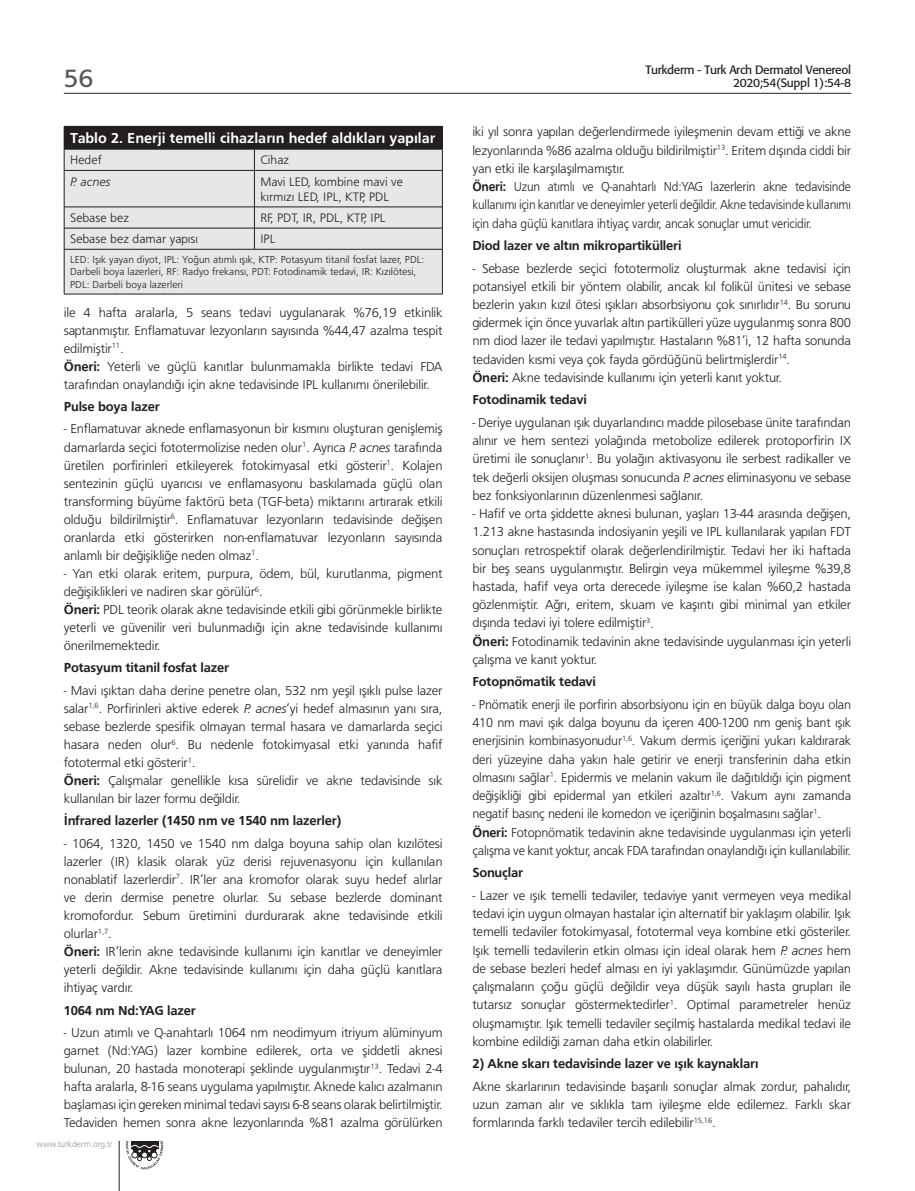
<style>
.page{position:relative;width:915px;height:1191px;background:#fff}
.page>*{position:absolute;margin:0;border:0;box-sizing:border-box;transform-origin:0 0}
.t1{font:25.5px "Formata Tr";color:#57585a}
.t2{font:15px "Frugal Bold Tr";color:#fff}
.t3{font:13.5px/18.3px "Frugal Normal Tr";letter-spacing:-.015em;color:#231f20}
.t4{font:13.5px "Frugal Bold Tr";letter-spacing:-.015em;color:#231f20}
.t5{font:12.75px/15.3px "Frugal Normal Tr";color:#231f20}
.t6{font:12.75px "Frugal Italic Tr";color:#231f20}
.t7{font:12px/12.8px "Formata Tr";letter-spacing:-.025em;color:#231f20;text-align:right}
.t8{font:10.5px/12.6px "Frugal Normal Tr";color:#231f20}
.t9{font:9px "Frugal Normal Tr";letter-spacing:-.01em;color:#939598}
.s1{font-family:"Frugal Bold Tr"}
.s2{font-family:"Frugal Italic Tr"}
</style>
<div class="page">
<svg style="left:126px;top:1140px;width:37px;height:29px"></svg>
<hr style="left:119px;top:1140px;width:1px;height:51px;background:#231f20">
<hr style="left:64px;top:93px;width:786px;height:1px;background:#231f20">
<div style="left:64px;top:126px;width:378px;height:23px;background:#231f20"></div>
<div style="left:65px;top:150px;width:377px;height:144px;background:#e6e7e9"></div>
<svg style="left:254px;top:150px;width:1px;height:20px"></svg>
<hr style="left:64px;top:170px;width:190px;height:1px;background:#231f20">
<hr style="left:254px;top:170px;width:188px;height:1px;background:#231f20">
<hr style="left:254px;top:170px;width:1px;height:37px;background:#231f20">
<hr style="left:64px;top:207px;width:190px;height:1px;background:#231f20">
<hr style="left:254px;top:207px;width:188px;height:1px;background:#231f20">
<hr style="left:64px;top:228px;width:190px;height:1px;background:#231f20">
<hr style="left:254px;top:228px;width:188px;height:1px;background:#231f20">
<svg style="left:254px;top:208px;width:1px;height:41px"></svg>
<hr style="left:64px;top:249px;width:190px;height:1px;background:#231f20">
<hr style="left:254px;top:249px;width:188px;height:1px;background:#231f20">
<hr style="left:64px;top:170px;width:1px;height:37px;background:#231f20">
<hr style="left:442px;top:170px;width:1px;height:37px;background:#231f20">
<svg style="left:64px;top:207px;width:1px;height:42px"></svg>
<svg style="left:442px;top:207px;width:1px;height:42px"></svg>
<hr style="left:64px;top:249px;width:1px;height:45px;background:#231f20">
<hr style="left:442px;top:249px;width:1px;height:45px;background:#231f20">
<hr style="left:64px;top:294px;width:190px;height:1px;background:#231f20">
<hr style="left:254px;top:294px;width:188px;height:1px;background:#231f20">
<svg style="left:64px;top:150px;width:1px;height:20px"></svg>
<svg style="left:442px;top:127px;width:1px;height:43px"></svg>
<hr style="left:64px;top:149px;width:190px;height:1px;background:#231f20">
<hr style="left:254px;top:149px;width:188px;height:1px;background:#231f20">
<h1 class="t1" style="left:64px;top:62px;width:31px">56</h1>
<p class="t7" style="left:645px;top:63px;width:207px">Turkderm - Turk Arch Dermatol Venereol<br>2020;54(Suppl 1):54-8</p>
<p class="t2" style="left:70px;top:129px;width:367px">Tablo 2. Enerji temelli cihazların hedef aldıkları yapılar</p>
<p class="t5" style="left:70px;top:152px;width:33px">Hedef</p>
<p class="t5" style="left:260px;top:152px;width:30px">Cihaz</p>
<p class="t6" style="left:70px;top:174px;width:42px">P. acnes</p>
<p class="t5" style="left:260px;top:174px;width:144px">Mavi LED, kombine mavi ve kırmızı LED, IPL, KTP, PDL</p>
<p class="t5" style="left:70px;top:210px;width:60px">Sebase bez</p>
<p class="t5" style="left:260px;top:210px;width:127px">RF, PDT, IR, PDL, KTP, IPL</p>
<p class="t5" style="left:70px;top:231px;width:129px">Sebase bez damar yapısı</p>
<p class="t5" style="left:260px;top:231px;width:17px">IPL</p>
<p class="t8" style="left:70px;top:253px;width:355px">LED: Işık yayan diyot, IPL: Yoğun atımlı ışık, KTP: Potasyum titanil fosfat lazer, PDL:<br>Darbeli boya lazerleri, RF: Radyo frekansı, PDT: Fotodinamik tedavi, IR: Kızılötesi,<br>PDL: Darbeli boya lazerleri</p>
<p class="t3" style="left:64px;top:303px;width:380px">ile 4 hafta aralarla, 5 seans tedavi uygulanarak %76,19 etkinlik saptanmıştır. Enflamatuvar lezyonların sayısında %44,47 azalma tespit edilmiştir<sup>11</sup>.<br><span class="s1">Öneri:</span> Yeterli ve güçlü kanıtlar bulunmamakla birlikte tedavi FDA tarafından onaylandığı için akne tedavisinde IPL kullanımı önerilebilir.</p>
<p class="t4" style="left:64px;top:399px;width:98px">Pulse boya lazer</p>
<p class="t3" style="left:64px;top:420px;width:380px;text-align:justify">- Enflamatuvar aknede enflamasyonun bir kısmını oluşturan genişlemiş damarlarda seçici fototermolizise neden olur<sup>1</sup>. Ayrıca <span class="s2">P. acnes</span> tarafında üretilen porfirinleri etkileyerek fotokimyasal etki gösterir<sup>1</sup>. Kolajen sentezinin güçlü uyarıcısı ve enflamasyonu baskılamada güçlü olan transforming büyüme faktörü beta (TGF-beta) miktarını artırarak etkili olduğu bildirilmiştir<sup>6</sup>. Enflamatuvar lezyonların tedavisinde değişen oranlarda etki gösterirken non-enflamatuvar lezyonların sayısında anlamlı bir değişikliğe neden olmaz<sup>1</sup>.</p>
<p class="t3" style="left:64px;top:564px;width:380px">- Yan etki olarak eritem, purpura, ödem, bül, kurutlanma, pigment değişiklikleri ve nadiren skar görülür<sup>6</sup>.<br><span class="s1">Öneri:</span> PDL teorik olarak akne tedavisinde etkili gibi görünmekle birlikte yeterli ve güvenilir veri bulunmadığı için akne tedavisinde kullanımı önerilmemektedir.</p>
<p class="t4" style="left:64px;top:660px;width:167px">Potasyum titanil fosfat lazer</p>
<p class="t3" style="left:64px;top:681px;width:380px">- Mavi ışıktan daha derine penetre olan, 532 nm yeşil ışıklı pulse lazer salar<sup>1,6</sup>. Porfirinleri aktive ederek <span class="s2">P. acnes</span>’yi hedef almasının yanı sıra, sebase bezlerde spesifik olmayan termal hasara ve damarlarda seçici hasara neden olur<sup>6</sup>. Bu nedenle fotokimyasal etki yanında hafif fototermal etki gösterir<sup>1</sup>.<br><span class="s1">Öneri:</span> Çalışmalar genellikle kısa sürelidir ve akne tedavisinde sık kullanılan bir lazer formu değildir.</p>
<p class="t4" style="left:64px;top:813px;width:279px">İnfrared lazerler (1450 nm ve 1540 nm lazerler)</p>
<p class="t3" style="left:64px;top:834px;width:380px">- 1064, 1320, 1450 ve 1540 nm dalga boyuna sahip olan kızılötesi lazerler (IR) klasik olarak yüz derisi rejuvenasyonu için kullanılan nonablatif lazerlerdir<sup>7</sup>. IR’ler ana kromofor olarak suyu hedef alırlar ve derin dermise penetre olurlar. Su sebase bezlerde dominant kromofordur. Sebum üretimini durdurarak akne tedavisinde etkili olurlar<sup>1,7</sup>.<br><span class="s1">Öneri:</span> IR’lerin akne tedavisinde kullanımı için kanıtlar ve deneyimler yeterli değildir. Akne tedavisinde kullanımı için daha güçlü kanıtlara ihtiyaç vardır.</p>
<p class="t4" style="left:64px;top:1002px;width:133px">1064 nm Nd:YAG lazer</p>
<p class="t3" style="left:64px;top:1023px;width:380px;text-align:justify">- Uzun atımlı ve Q-anahtarlı 1064 nm neodimyum itriyum alüminyum garnet (Nd:YAG) lazer kombine edilerek, orta ve şiddetli aknesi bulunan, 20 hastada monoterapi şeklinde uygulanmıştır<sup>13</sup>. Tedavi 2-4 hafta aralarla, 8-16 seans uygulama yapılmıştır. Aknede kalıcı azalmanın başlaması için gereken minimal tedavi sayısı 6-8 seans olarak belirtilmiştir.<br>Tedaviden hemen sonra akne lezyonlarında %81 azalma görülürken</p>
<p class="t9" style="left:37px;top:1139px;width:77px">www.turkderm.org.tr</p>
<p class="t3" style="left:472px;top:123px;width:380px">iki yıl sonra yapılan değerlendirmede iyileşmenin devam ettiği ve akne lezyonlarında %86 azalma olduğu bildirilmiştir<sup>13</sup>. Eritem dışında ciddi bir yan etki ile karşılaşılmamıştır.<br><span class="s1">Öneri:</span> Uzun atımlı ve Q-anahtarlı Nd:YAG lazerlerin akne tedavisinde kullanımı için kanıtlar ve deneyimler yeterli değildir. Akne tedavisinde kullanımı için daha güçlü kanıtlara ihtiyaç vardır, ancak sonuçlar umut vericidir.</p>
<p class="t4" style="left:472px;top:238px;width:211px">Diod lazer ve altın mikropartikülleri</p>
<p class="t3" style="left:472px;top:259px;width:380px">- Sebase bezlerde seçici fototermoliz oluşturmak akne tedavisi için potansiyel etkili bir yöntem olabilir, ancak kıl folikül ünitesi ve sebase bezlerin yakın kızıl ötesi ışıkları absorbsiyonu çok sınırlıdır<sup>14</sup>. Bu sorunu gidermek için önce yuvarlak altın partikülleri yüze uygulanmış sonra 800 nm diod lazer ile tedavi yapılmıştır. Hastaların %81’i, 12 hafta sonunda tedaviden kısmi veya çok fayda gördüğünü belirtmişlerdir<sup>14</sup>.<br><span class="s1">Öneri:</span> Akne tedavisinde kullanımı için yeterli kanıt yoktur.</p>
<p class="t4" style="left:472px;top:392px;width:116px">Fotodinamik tedavi</p>
<p class="t3" style="left:472px;top:413px;width:380px;text-align:justify">- Deriye uygulanan ışık duyarlandırıcı madde pilosebase ünite tarafından alınır ve hem sentezi yolağında metobolize edilerek protoporfirin IX üretimi ile sonuçlanır<sup>1</sup>. Bu yolağın aktivasyonu ile serbest radikaller ve tek değerli oksijen oluşması sonucunda <span class="s2">P. acnes</span> eliminasyonu ve sebase bez fonksiyonlarının düzenlenmesi sağlanır.</p>
<p class="t3" style="left:472px;top:504px;width:380px">- Hafif ve orta şiddette aknesi bulunan, yaşları 13-44 arasında değişen, 1.213 akne hastasında indosiyanin yeşili ve IPL kullanılarak yapılan FDT sonuçları retrospektif olarak değerlendirilmiştir. Tedavi her iki haftada bir beş seans uygulanmıştır. Belirgin veya mükemmel iyileşme %39,8 hastada, hafif veya orta derecede iyileşme ise kalan %60,2 hastada gözlenmiştir. Ağrı, eritem, skuam ve kaşıntı gibi minimal yan etkiler dışında tedavi iyi tolere edilmiştir<sup>3</sup>.<br><span class="s1">Öneri:</span> Fotodinamik tedavinin akne tedavisinde uygulanması için yeterli çalışma ve kanıt yoktur.</p>
<p class="t4" style="left:472px;top:674px;width:125px">Fotopnömatik tedavi</p>
<p class="t3" style="left:472px;top:695px;width:380px">- Pnömatik enerji ile porfirin absorbsiyonu için en büyük dalga boyu olan 410 nm mavi ışık dalga boyunu da içeren 400-1200 nm geniş bant ışık enerjisinin kombinasyonudur<sup>1,6</sup>. Vakum dermis içeriğini yukarı kaldırarak deri yüzeyine daha yakın hale getirir ve enerji transferinin daha etkin olmasını sağlar<sup>1</sup>. Epidermis ve melanin vakum ile dağıtıldığı için pigment değişikliği gibi epidermal yan etkileri azaltır<sup>1,6</sup>. Vakum aynı zamanda negatif basınç nedeni ile komedon ve içeriğinin boşalmasını sağlar<sup>1</sup>.<br><span class="s1">Öneri:</span> Fotopnömatik tedavinin akne tedavisinde uygulanması için yeterli çalışma ve kanıt yoktur, ancak FDA tarafından onaylandığı için kullanılabilir.</p>
<p class="t4" style="left:472px;top:865px;width:52px">Sonuçlar</p>
<p class="t3" style="left:472px;top:886px;width:380px;text-align:justify">- Lazer ve ışık temelli tedaviler, tedaviye yanıt vermeyen veya medikal tedavi için uygun olmayan hastalar için alternatif bir yaklaşım olabilir. Işık temelli tedaviler fotokimyasal, fototermal veya kombine etki gösteriler.<br>Işık temelli tedavilerin etkin olması için ideal olarak hem <span class="s2">P. acnes</span> hem de sebase bezleri hedef alması en iyi yaklaşımdır. Günümüzde yapılan çalışmaların çoğu güçlü değildir veya düşük sayılı hasta grupları ile tutarsız sonuçlar göstermektedirler<sup>1</sup>. Optimal parametreler henüz oluşmamıştır. Işık temelli tedaviler seçilmiş hastalarda medikal tedavi ile kombine edildiği zaman daha etkin olabilirler.</p>
<p class="t4" style="left:472px;top:1056px;width:287px">2) Akne skarı tedavisinde lazer ve ışık kaynakları</p>
<p class="t3" style="left:472px;top:1077px;width:380px;text-align:justify">Akne skarlarının tedavisinde başarılı sonuçlar almak zordur, pahalıdır, uzun zaman alır ve sıklıkla tam iyileşme elde edilemez. Farklı skar formlarında farklı tedaviler tercih edilebilir<sup>15,16</sup>.</p>
</div>
